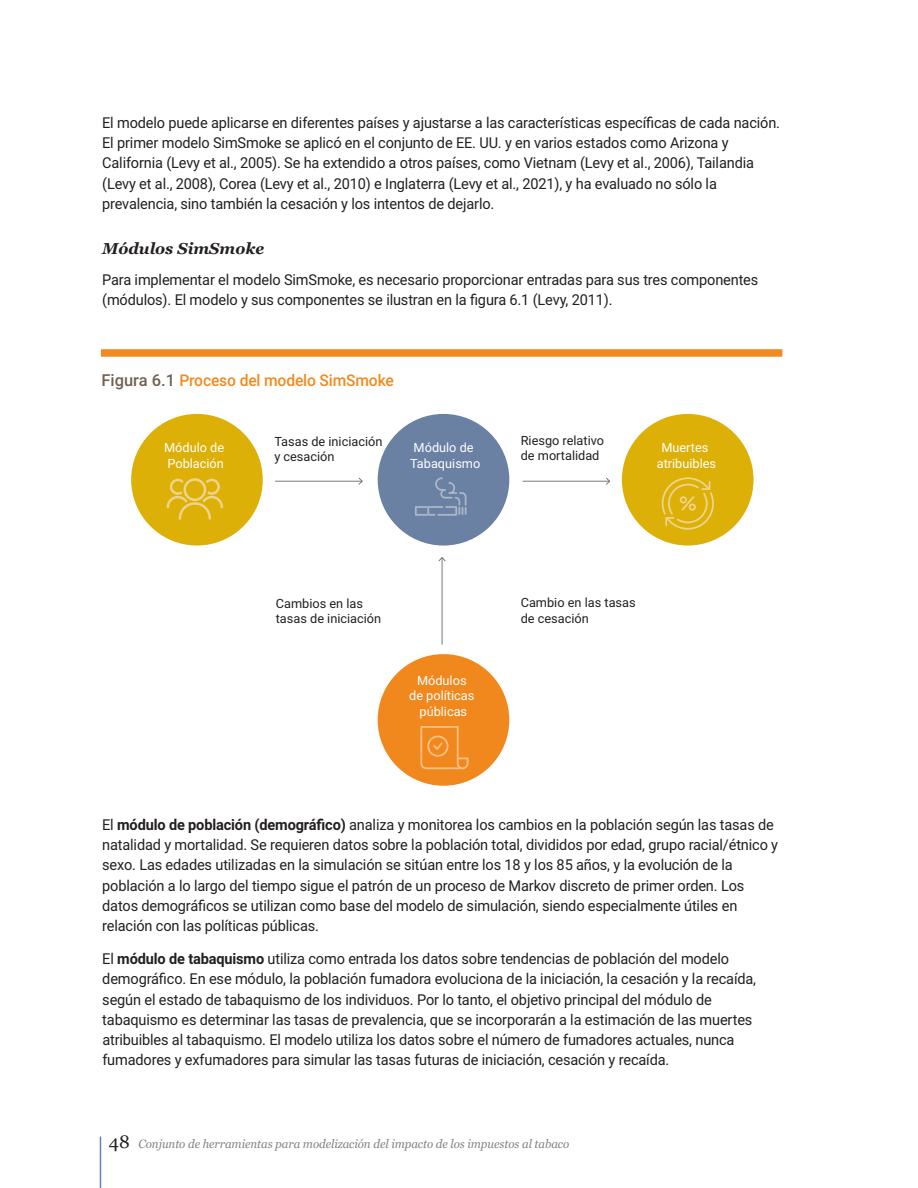
<style>
.page{position:relative;width:918px;height:1188px;background:#fff}
.page>*{position:absolute;margin:0;border:0;box-sizing:border-box;transform-origin:0 0}
.t1{font:500 16.2px "Roboto";letter-spacing:-.01em;color:#f28a20}
.t2{font:italic 700 15.75px "Georgia";color:#231f20}
.t3{font:15px/20.2px "Roboto";letter-spacing:-.01em;color:#231f20}
.t4{font:12.75px/15.3px "Roboto";color:#231f20}
.t5{font:12.75px/15.3px "Roboto";color:#fff}
.t6{font:italic 12px "Georgia";letter-spacing:-.005em;color:#808285;scale:.96 1}
.s1{font-size:16.5px;color:#716252}
.s2{font-weight:700}
.s3{font-style:normal;font-size:18px;color:#231f20}
</style>
<div class="page">
<hr style="left:100px;top:1136px;width:1px;height:52px;background:#6683be">
<div style="left:101px;top:349px;width:681px;height:8px;background:#f28a20"></div>
<div style="left:378px;top:414px;width:131px;height:132px;background:#6a81a3;border-radius:50%"></div>
<div style="left:378px;top:654px;width:131px;height:132px;background:#f1881e;border-radius:50%"></div>
<div style="left:622px;top:414px;width:132px;height:132px;background:#ddb008;border-radius:50%"></div>
<div style="left:131px;top:414px;width:132px;height:132px;background:#ddb008;border-radius:50%"></div>
<svg style="left:275px;top:478px;width:88px;height:7px"></svg>
<svg style="left:523px;top:478px;width:87px;height:7px"></svg>
<svg style="left:438px;top:557px;width:8px;height:88px"></svg>
<svg style="left:415px;top:477px;width:52px;height:39px"></svg>
<svg style="left:167px;top:478px;width:56px;height:42px"></svg>
<svg style="left:420px;top:726px;width:49px;height:43px"></svg>
<svg style="left:662px;top:477px;width:52px;height:53px"></svg>
<p class="t3" style="left:102px;top:113px;width:679px">El modelo puede aplicarse en diferentes países y ajustarse a las características específicas de cada nación.<br>El primer modelo SimSmoke se aplicó en el conjunto de EE. UU. y en varios estados como Arizona y California (Levy et al., 2005). Se ha extendido a otros países, como Vietnam (Levy et al., 2006), Tailandia (Levy et al., 2008), Corea (Levy et al., 2010) e Inglaterra (Levy et al., 2021), y ha evaluado no sólo la prevalencia, sino también la cesación y los intentos de dejarlo.</p>
<p class="t2" style="left:102px;top:239px;width:164px">Módulos SimSmoke</p>
<p class="t3" style="left:102px;top:269px;width:658px">Para implementar el modelo SimSmoke, es necesario proporcionar entradas para sus tres componentes (módulos). El modelo y sus componentes se ilustran en la figura 6.1 (Levy, 2011).</p>
<p class="t1" style="left:102px;top:371px;width:294px"><span class="s1">Figura 6.1</span> Proceso del modelo SimSmoke</p>
<p class="t5" style="left:164px;top:440px;width:62px">Módulo de<br>Población</p>
<p class="t4" style="left:274px;top:433px;width:110px">Tasas de iniciación y cesación</p>
<p class="t4" style="left:521px;top:432px;width:85px">Riesgo relativo de mortalidad</p>
<p class="t5" style="left:410px;top:440px;width:72px">Módulo de<br>Tabaquismo</p>
<p class="t5" style="left:657px;top:440px;width:61px;text-align:center">Muertes atribuibles</p>
<p class="t4" style="left:276px;top:596px;width:107px">Cambios en las tasas de iniciación</p>
<p class="t5" style="left:409px;top:673px;width:67px;text-align:center">Módulos de políticas públicas</p>
<p class="t4" style="left:521px;top:595px;width:116px">Cambio en las tasas de cesación</p>
<p class="t3" style="left:102px;top:814px;width:677px">El <span class="s2">módulo de población (demográfico)</span> analiza y monitorea los cambios en la población según las tasas de natalidad y mortalidad. Se requieren datos sobre la población total, divididos por edad, grupo racial/étnico y sexo. Las edades utilizadas en la simulación se sitúan entre los 18 y los 85 años, y la evolución de la población a lo largo del tiempo sigue el patrón de un proceso de Markov discreto de primer orden. Los datos demográficos se utilizan como base del modelo de simulación, siendo especialmente útiles en relación con las políticas públicas.</p>
<p class="t3" style="left:102px;top:949px;width:655px">El <span class="s2">módulo de tabaquismo</span> utiliza como entrada los datos sobre tendencias de población del modelo demográfico. En ese módulo, la población fumadora evoluciona de la iniciación, la cesación y la recaída, según el estado de tabaquismo de los individuos. Por lo tanto, el objetivo principal del módulo de tabaquismo es determinar las tasas de prevalencia, que se incorporarán a la estimación de las muertes atribuibles al tabaquismo. El modelo utiliza los datos sobre el número de fumadores actuales, nunca fumadores y exfumadores para simular las tasas futuras de iniciación, cesación y recaída.</p>
<p class="t6" style="left:109px;top:1137px;width:481px"><span class="s3">48</span> Conjunto de herramientas para modelización del impacto de los impuestos al tabaco</p>
</div>
